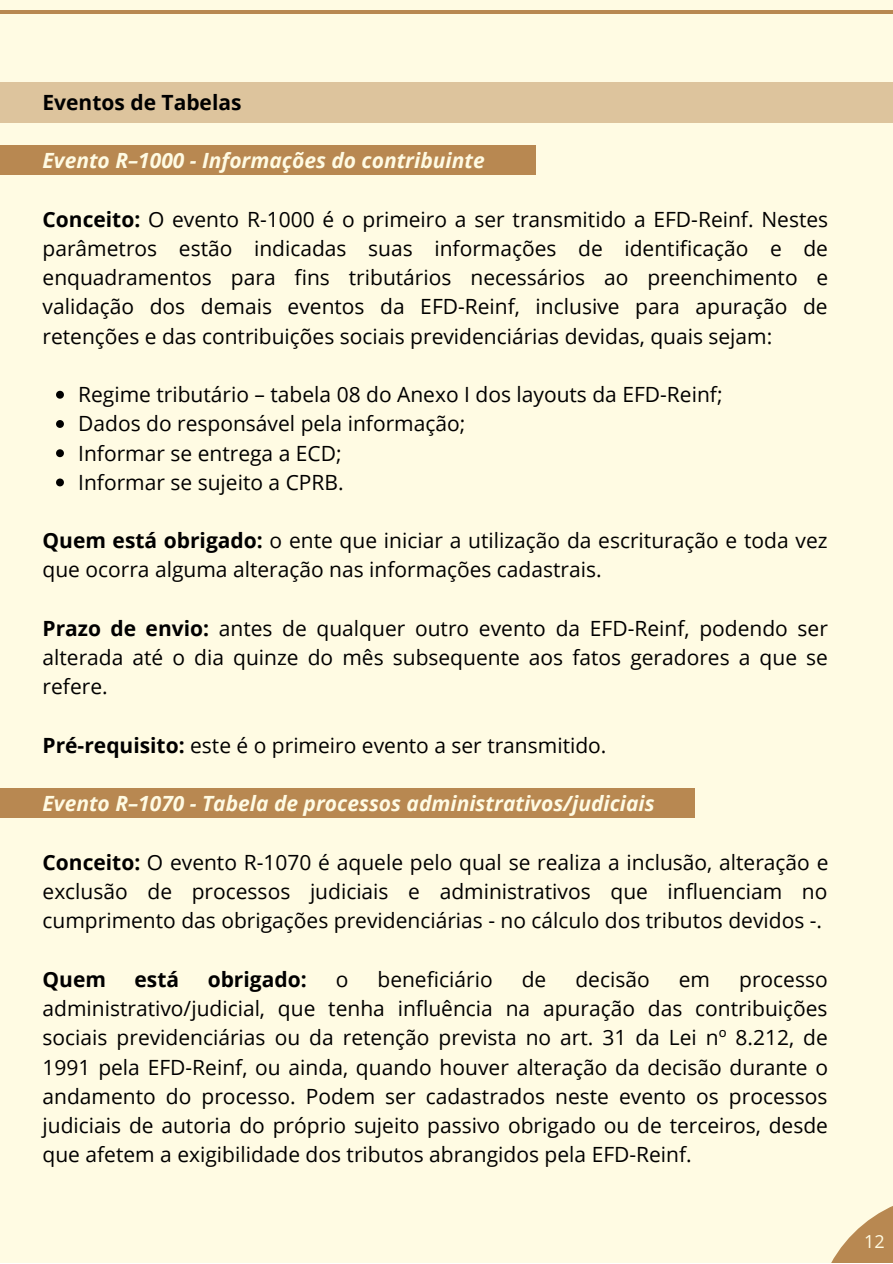
<style>
.page{position:relative;width:893px;height:1264px;background:#fff}
.page>*{position:absolute;margin:0;border:0;box-sizing:border-box;transform-origin:0 0}
.t1{font:21px/29.2px "Open Sans";color:#000;text-align:justify}
.t2{font:italic 700 21px "Open Sans";color:#fffbe3}
.t3{font:700 21px "Open Sans";color:#000}
.t4{font:18px "Open Sans";color:#fffbe3}
.s1{font-weight:700}
</style>
<div class="page">
<div style="left:0;top:0;width:892px;height:1262px;background:#fffbe3"></div>
<hr style="left:0;top:10px;width:892px;height:4px;background:#b88851">
<svg style="left:831px;top:1206px;width:61px;height:56px"></svg>
<div style="left:0;top:788px;width:694px;height:30px;background:#b88851"></div>
<div style="left:0;top:145px;width:535px;height:29px;background:#b88851"></div>
<div style="left:0;top:83px;width:892px;height:40px;background:#ddc49d"></div>
<svg style="left:56px;top:391px;width:8px;height:7px"></svg>
<svg style="left:56px;top:420px;width:8px;height:8px"></svg>
<svg style="left:56px;top:449px;width:8px;height:8px"></svg>
<svg style="left:56px;top:478px;width:8px;height:8px"></svg>
<p class="t3" style="left:43px;top:87px;width:200px">Eventos de Tabelas</p>
<p class="t2" style="left:43px;top:146px;width:443px">Evento R–1000 - Informações do contribuinte</p>
<p class="t1" style="left:43px;top:204px;width:787px"><span class="s1">Conceito:</span> O evento R-1000 é o primeiro a ser transmitido a EFD-Reinf. Nestes parâmetros estão indicadas suas informações de identificação e de enquadramentos para fins tributários necessários ao preenchimento e validação dos demais eventos da EFD-Reinf, inclusive para apuração de retenções e das contribuições sociais previdenciárias devidas, quais sejam:</p>
<p class="t1" style="left:78px;top:379px;width:645px;text-align:left">Regime tributário – tabela 08 do Anexo I dos layouts da EFD-Reinf; Dados do responsável pela informação;<br>Informar se entrega a ECD;<br>Informar se sujeito a CPRB.</p>
<p class="t1" style="left:43px;top:525px;width:786px"><span class="s1">Quem está obrigado:</span> o ente que iniciar a utilização da escrituração e toda vez que ocorra alguma alteração nas informações cadastrais.</p>
<p class="t1" style="left:43px;top:613px;width:786px"><span class="s1">Prazo de envio:</span> antes de qualquer outro evento da EFD-Reinf, podendo ser alterada até o dia quinze do mês subsequente aos fatos geradores a que se refere.</p>
<p class="t1" style="left:43px;top:730px;width:565px"><span class="s1">Pré-requisito:</span> este é o primeiro evento a ser transmitido.</p>
<p class="t2" style="left:43px;top:789px;width:613px">Evento R–1070 - Tabela de processos administrativos/judiciais</p>
<p class="t1" style="left:43px;top:847px;width:787px"><span class="s1">Conceito:</span> O evento R-1070 é aquele pelo qual se realiza a inclusão, alteração e exclusão de processos judiciais e administrativos que influenciam no cumprimento das obrigações previdenciárias - no cálculo dos tributos devidos -.</p>
<p class="t3" style="left:43px;top:964px;width:65px">Quem</p>
<p class="t3" style="left:134px;top:964px;width:46px">está</p>
<p class="t3" style="left:208px;top:964px;width:100px">obrigado:</p>
<p class="t1" style="left:336px;top:964px;width:14px">o</p>
<p class="t1" style="left:377px;top:964px;width:117px">beneficiário</p>
<p class="t1" style="left:521px;top:964px;width:26px">de</p>
<p class="t1" style="left:575px;top:964px;width:76px">decisão</p>
<p class="t1" style="left:678px;top:964px;width:33px">em</p>
<p class="t1" style="left:43px;top:964px;width:787px;text-indent:696px">processo administrativo/judicial, que tenha influência na apuração das contribuições sociais previdenciárias ou da retenção prevista no art. 31 da Lei nº 8.212, de 1991 pela EFD-Reinf, ou ainda, quando houver alteração da decisão durante o andamento do processo. Podem ser cadastrados neste evento os processos judiciais de autoria do próprio sujeito passivo obrigado ou de terceiros, desde que afetem a exigibilidade dos tributos abrangidos pela EFD-Reinf.</p>
<p class="t4" style="left:864px;top:1228px;width:22px">12</p>
</div>
